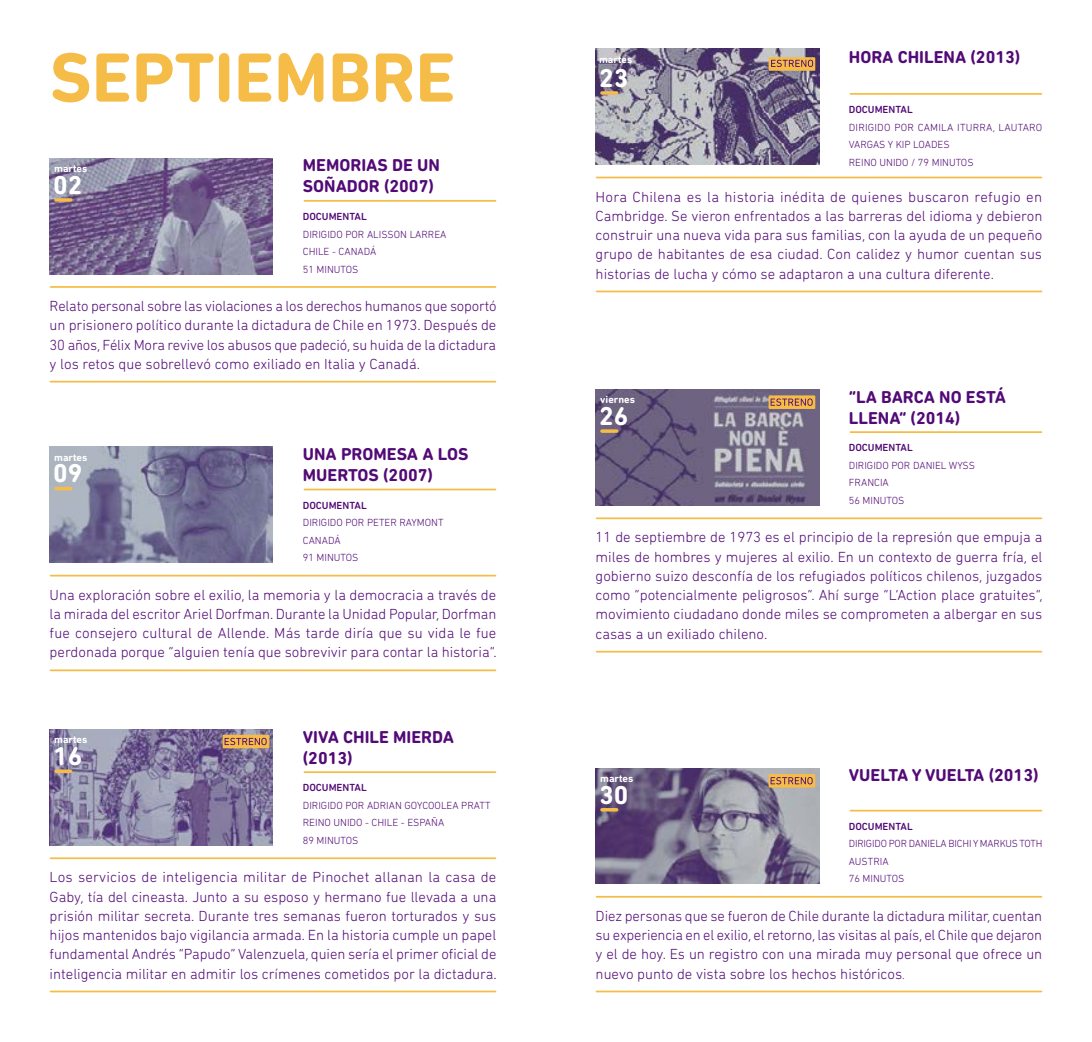
<style>
.page{position:relative;width:1092px;height:1042px;background:#fff}
.page>*{position:absolute;margin:0;border:0;box-sizing:border-box;transform-origin:0 0}
.t1{font:700 70.88px "DIN Next Rounded LT Pro";color:#f5bd47}
.t2{font:700 26.25px "DIN Next Rounded LT Pro";color:#fff}
.t3{font:700 17.5px/21px "DIN Next Rounded LT Pro";color:#520a76}
.t4{font:300 14.88px/19.2px "DIN Next Rounded LT Pro";color:#520a76;text-align:justify}
.t5{font:300 10.5px/17.5px "DIN Next Rounded LT Pro";color:#520a76}
.t6{font:500 10.5px "DIN Next Rounded LT Pro";color:#520a76}
.t7{font:700 10.5px "DIN Next Rounded LT Pro";color:#fff}
.s1{font-size:12.25px}
</style>
<div class="page">
<img style="left:595px;top:49px;width:224px;height:116px">
<img style="left:595px;top:389px;width:224px;height:116px">
<img style="left:595px;top:768px;width:224px;height:116px">
<img style="left:50px;top:158px;width:223px;height:116px">
<img style="left:50px;top:447px;width:223px;height:116px">
<hr style="left:850px;top:93px;width:191px;height:2px;background:#f5bd47">
<hr style="left:596px;top:177px;width:445px;height:1px;background:#f5bd47">
<hr style="left:596px;top:291px;width:445px;height:1px;background:#f5bd47">
<svg style="left:602px;top:91px;width:14px;height:4px"></svg>
<div style="left:768px;top:57px;width:47px;height:14px;background:#f5bd47;border:2px solid #f5bd47"></div>
<svg style="left:771px;top:60px;width:42px;height:7px"></svg>
<hr style="left:850px;top:431px;width:191px;height:2px;background:#f5bd47">
<hr style="left:596px;top:517px;width:445px;height:2px;background:#f5bd47">
<hr style="left:596px;top:651px;width:445px;height:1px;background:#f5bd47">
<svg style="left:602px;top:429px;width:14px;height:4px"></svg>
<svg style="left:768px;top:395px;width:47px;height:14px"></svg>
<svg style="left:770px;top:398px;width:42px;height:8px"></svg>
<hr style="left:850px;top:810px;width:191px;height:1px;background:#f5bd47">
<hr style="left:596px;top:896px;width:445px;height:1px;background:#f5bd47">
<hr style="left:596px;top:990px;width:445px;height:2px;background:#f5bd47">
<hr style="left:602px;top:808px;width:14px;height:3px;background:#f5bd47">
<div style="left:768px;top:774px;width:47px;height:13px;background:#f5bd47;border:2px solid #f5bd47"></div>
<svg style="left:770px;top:777px;width:42px;height:7px"></svg>
<hr style="left:304px;top:200px;width:191px;height:2px;background:#f5bd47">
<hr style="left:50px;top:381px;width:445px;height:1px;background:#f5bd47">
<hr style="left:50px;top:286px;width:445px;height:2px;background:#f5bd47">
<svg style="left:56px;top:198px;width:15px;height:4px"></svg>
<img style="left:50px;top:729px;width:223px;height:116px">
<hr style="left:50px;top:990px;width:445px;height:2px;background:#f5bd47">
<hr style="left:304px;top:771px;width:191px;height:2px;background:#f5bd47">
<hr style="left:50px;top:857px;width:445px;height:2px;background:#f5bd47">
<div style="left:222px;top:735px;width:47px;height:13px;background:#f5bd47;border:2px solid #f5bd47"></div>
<svg style="left:224px;top:738px;width:42px;height:7px"></svg>
<svg style="left:56px;top:769px;width:15px;height:4px"></svg>
<hr style="left:304px;top:489px;width:191px;height:1px;background:#f5bd47">
<hr style="left:50px;top:575px;width:445px;height:1px;background:#f5bd47">
<hr style="left:50px;top:669px;width:445px;height:2px;background:#f5bd47">
<hr style="left:56px;top:487px;width:15px;height:3px;background:#f5bd47">
<h1 class="t1" style="left:50px;top:36px;width:407px">SEPTIEMBRE</h1>
<p class="t7" style="left:54px;top:162px;width:35px">martes</p>
<h2 class="t2" style="left:53px;top:169px;width:31px">02</h2>
<p class="t3" style="left:303px;top:155px;width:138px">MEMORIAS DE UN<br>SOÑADOR (2007)</p>
<p class="t6" style="left:303px;top:210px;width:59px">DOCUMENTAL</p>
<p class="t5" style="left:303px;top:225px;width:120px">Dirigido por Alisson Larrea<br>Chile - Canad</p>
<p class="t5" style="left:370px;top:243px;width:8px">á</p>
<p class="t5" style="left:303px;top:260px;width:56px">51 minutos</p>
<p class="t4" style="left:50px;top:296px;width:448px">Relato personal sobre las violaciones a los derechos humanos que soportó un prisionero político durante la dictadura de Chile en 1973. Después de 30 años, Félix Mora revive los abusos que padeció, su huida de la dictadura y los retos que sobrellevó como exiliado en Italia y Canadá.</p>
<p class="t3" style="left:303px;top:443px;width:167px">UNA PROMESA A LOS<br>MUERTOS (2007)</p>
<p class="t6" style="left:303px;top:499px;width:59px">DOCUMENTAL</p>
<p class="t5" style="left:303px;top:514px;width:77px">Dirigido por Peter</p>
<p class="t5" style="left:399px;top:514px;width:39px">Raym ont</p>
<p class="t5" style="left:303px;top:531px;width:14px">Canad</p>
<p class="t7" style="left:54px;top:451px;width:35px">martes</p>
<h2 class="t2" style="left:53px;top:458px;width:31px">09</h2>
<p class="t5" style="left:303px;top:531px;width:56px;text-indent:32px">á<br>91 minutos</p>
<p class="t4" style="left:50px;top:585px;width:448px">U na exploración sobre el exilio, la memoria y la democracia a través de la mirada del escritor Ariel Dorfman. Durante la U nidad Popular, Dorfman fue consejero cultural de Allende. Más tarde diría que su vida le fue perdonada porque “alguien tenía que sobrevivir para contar la historia”.</p>
<p class="t7" style="left:54px;top:733px;width:35px">martes</p>
<h2 class="t2" style="left:53px;top:741px;width:31px">16</h2>
<p class="t3" style="left:303px;top:726px;width:153px">VIVA CHILE MIERDA (2013)</p>
<p class="t6" style="left:303px;top:781px;width:59px">DOCUMENTAL</p>
<p class="t5" style="left:303px;top:796px;width:145px">Dirigido por Adrian Goycoolea</p>
<p class="t5" style="left:461px;top:796px;width:13px">Pratt</p>
<p class="t5" style="left:303px;top:814px;width:142px">Reino Unido - Chile - España<br>89 m in utos</p>
<p class="t4" style="left:50px;top:867px;width:448px">Los servicios de inteligencia militar de Pinochet allanan la casa de Gaby, tía del cineasta. Junto a su esposo y hermano fue llevada a una prisión militar secreta. Durante tres semanas fueron torturados y sus hijos mantenidos bajo vigilancia armada. En la historia cumple un papel fundamental Andrés “Papudo” Valenzuela, quien sería el primer oficial de inteligencia militar en admitir los crímenes cometidos por la dictadura.</p>
<p class="t7" style="left:599px;top:54px;width:35px">martes</p>
<h2 class="t2" style="left:599px;top:62px;width:31px">23</h2>
<p class="t3" style="left:848px;top:46px;width:173px">HORA CHILENA (2013)</p>
<p class="t6" style="left:848px;top:103px;width:59px">DOCUMENTAL</p>
<p class="t5" style="left:848px;top:118px;width:131px">Dirigido por Camila Iturra</p>
<p class="t5" style="left:992px;top:118px;width:51px">, Lautar o</p>
<p class="t5" style="left:848px;top:136px;width:13px">Vargas</p>
<p class="t5" style="left:848px;top:136px;width:125px;text-align:center">y Kip Loades<br>Reino Unido / 79 minutos</p>
<p class="t4" style="left:595px;top:187px;width:448px">Hora Chilena es la historia inédita de quienes buscaron refugio en Cambridge. Se vieron enfrentados a las barreras del idioma y debieron construir una nueva vida para sus familias, con la ayuda de un pequeño grupo de habitantes de esa ciudad. Con calidez y humor cuentan sus historias de lucha y cómo se adaptaron a una cultura diferente.</p>
<p class="t3" style="left:848px;top:386px;width:159px">“LA BARCA NO ESTÁ<br>LLENA” (2014)</p>
<p class="t6" style="left:848px;top:442px;width:59px">DOCUMENTAL</p>
<p class="t5" style="left:848px;top:456px;width:121px">Dirigido por Daniel Wyss<br>Franc</p>
<p class="t7" style="left:600px;top:393px;width:36px">viernes</p>
<h2 class="t2" style="left:599px;top:400px;width:31px">26</h2>
<p class="t5" style="left:848px;top:474px;width:56px;text-indent:31px">ia<br>56 m in utos</p>
<p class="t4" style="left:595px;top:527px;width:448px">11 de septiembre de 1973 es el principio de la represión que empuja a miles de hombres y mujeres al exilio. En un contexto de guerra fría, el gobierno suizo desconfía de los refugiados políticos chilenos, juzgados como “potencialmente peligrosos”. Ahí surge “L’Action place gratuites”, movimiento ciudadano donde miles se comprometen a albergar en sus casas a un exiliado chileno.</p>
<p class="t3" style="left:848px;top:765px;width:191px">VUELTA Y VUELTA (2013)</p>
<p class="t6" style="left:848px;top:820px;width:59px">DOCUMENTAL</p>
<p class="t5" style="left:848px;top:835px;width:88px">Dirigido por Daniela</p>
<p class="t5" style="left:948px;top:835px;width:89px">Bich i y Markus Toth</p>
<p class="t5" style="left:848px;top:852px;width:56px">Austria<br>76 m in utos</p>
<p class="t4" style="left:595px;top:906px;width:448px">Diez personas que se fueron de Chile durante la dictadura militar, cuentan su experiencia en el exilio, el retorno, las visitas al país, el Chile que dejaron y el de hoy. Es un registro con una mirada muy personal que ofrece un nuevo punto de vista sobre los hechos históricos<span class="s1">.</span></p>
<p class="t7" style="left:600px;top:772px;width:35px">martes</p>
<h2 class="t2" style="left:599px;top:779px;width:31px">30</h2>
</div>
